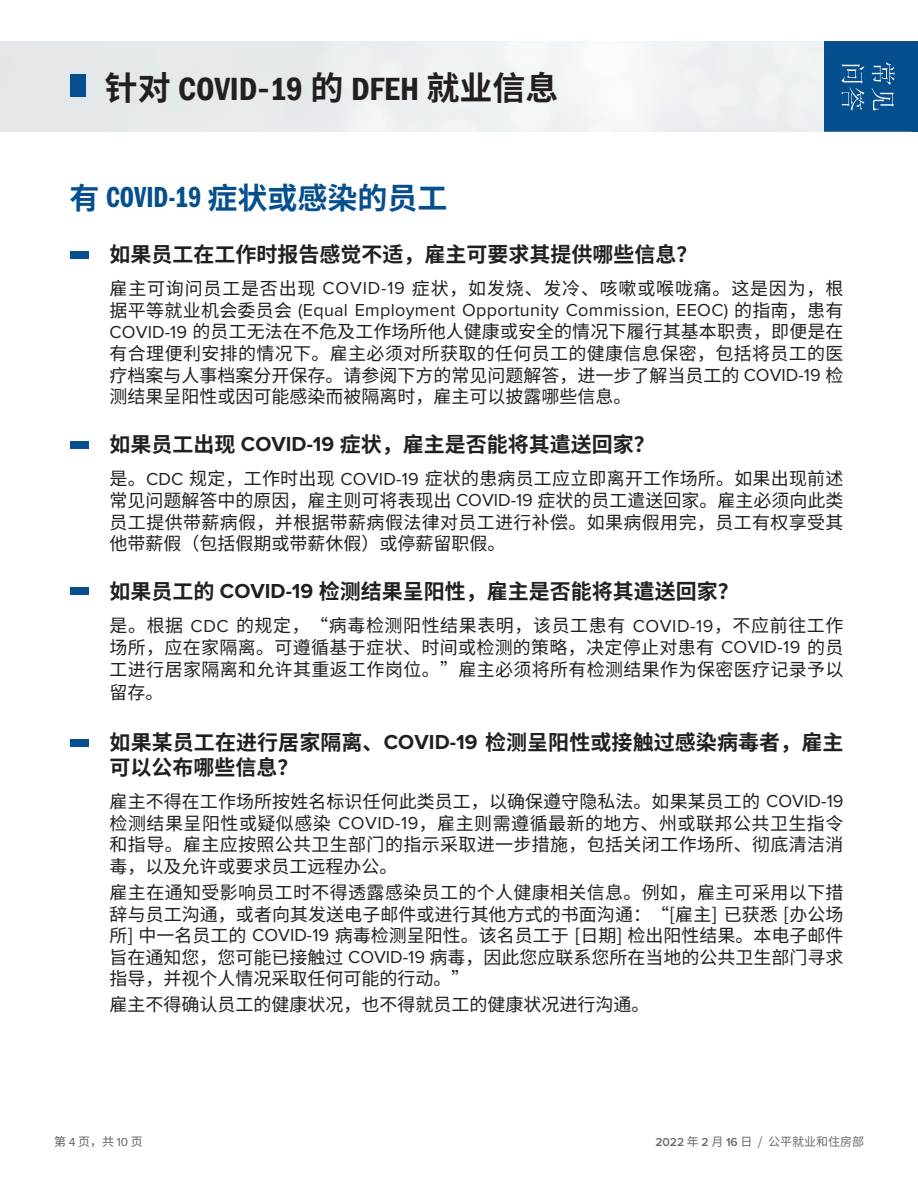
<style>
.page{position:relative;width:918px;height:1188px;background:#fff}
.page>*{position:absolute;margin:0;border:0;box-sizing:border-box;transform-origin:0 0}
.t1{font:600 condensed 33px "Franklin Gothic";color:#231f20}
.t2{font:700 30px "Source Han Sans SC";color:#064f8e}
.t3{font:700 21px/25.2px "Source Han Sans SC";color:#231f20}
.t4{font:18px/21.6px "Source Han Sans SC";color:#231f20;text-align:justify}
.t5{font:18px/20.7px "Proxima Nova";letter-spacing:.015em;color:#231f20}
.t6{font:12px "Source Han Sans SC";color:#69696c}
.t7{font:12px "Source Han Sans SC";color:#5f5f62}
.s1{font-family:"Source Han Sans SC";font-weight:700;font-stretch:normal}
.s2{font-family:"Franklin Gothic LT Pro Dm Cm";font-weight:400}
.s3{font-family:"Source Han Sans SC"}
.s4{font-family:"Proxima Nova"}
.s5{font-family:"Proxima Nova";font-weight:600}
</style>
<div class="page">
<div style="left:0;top:41px;width:918px;height:91px;background:#ebeff2"></div>
<div style="left:70px;top:74px;width:16px;height:22px;background:#064f8e"></div>
<div style="left:70px;top:252px;width:19px;height:7px;background:#064f8e"></div>
<div style="left:70px;top:441px;width:19px;height:8px;background:#064f8e"></div>
<div style="left:70px;top:587px;width:19px;height:7px;background:#064f8e"></div>
<div style="left:70px;top:739px;width:19px;height:8px;background:#064f8e"></div>
<svg style="left:824px;top:41px;width:94px;height:91px;background:#125793"></svg>
<p class="t1" style="left:105px;top:67px;width:455px"><span class="s1">针对</span> COVID<span class="s1">-</span>19 <span class="s1">的</span> DFEH <span class="s1">就业信息</span></p>
<p class="t2" style="left:70px;top:181px;width:379px">有 <span class="s2">COVID-19</span> 症状或感染的员工</p>
<p class="t3" style="left:110px;top:242px;width:590px">如果员工在工作时报告感觉不适，雇主可要求其提供哪些信息?</p>
<p class="t5" style="left:110px;top:278px;width:735px"><span class="s3">雇主可询问员工是否出现</span> COVID-19 <span class="s3">症状，如发烧、发冷、咳嗽或喉咙痛。这是因为，根据平等就业机会委员会</span> (Equal Employment Opportunity Commission, EEOC) <span class="s3">的指南，患有</span></p>
<p class="t4" style="left:110px;top:321px;width:735px"><span class="s4">COVID-19</span> 的员工无法在不危及工作场所他人健康或安全的情况下履行其基本职责，即便是在有合理便利安排的情况下。雇主必须对所获取的任何员工的健康信息保密，包括将员工的医疗档案与人事档案分开保存。请参阅下方的常见问题解答，进一步了解当员工的 <span class="s4">COVID-19</span> 检测结果呈阳性或因可能感染而被隔离时，雇主可以披露哪些信息。</p>
<p class="t3" style="left:110px;top:432px;width:547px">如果员工出现 <span class="s4">COVID-19</span> 症状，雇主是否能将其遣送回家?</p>
<p class="t4" style="left:110px;top:468px;width:735px">是。<span class="s4">CDC</span> 规定，工作时出现 <span class="s4">COVID-19</span> 症状的患病员工应立即离开工作场所。如果出现前述常见问题解答中的原因，雇主则可将表现出 <span class="s4">COVID-19</span> 症状的员工遣送回家。雇主必须向此类员工提供带薪病假，并根据带薪病假法律对员工进行补偿。如果病假用完，员工有权享受其他带薪假（包括假期或带薪休假）或停薪留职假。</p>
<p class="t3" style="left:110px;top:579px;width:631px">如果员工的 <span class="s4">COVID-19</span> 检测结果呈阳性，雇主是否能将其遣送回家?</p>
<p class="t4" style="left:110px;top:615px;width:735px;line-height:22px">是。根据 <span class="s4">CDC</span> 的规定，“病毒检测阳性结果表明，该员工患有 <span class="s4">COVID-19</span>，不应前往工作场所，应在家隔离。可遵循基于症状、时间或检测的策略，决定停止对患有 <span class="s4">COVID-19</span> 的员工进行居家隔离和允许其重返工作岗位。”雇主必须将所有检测结果作为保密医疗记录予以留存。</p>
<p class="t3" style="left:110px;top:730px;width:735px">如果某员工在进行居家隔离、<span class="s4">COVID-19</span> 检测呈阳性或接触过感染病毒者，雇主可以公布哪些信息?</p>
<p class="t4" style="left:110px;top:791px;width:735px">雇主不得在工作场所按姓名标识任何此类员工，以确保遵守隐私法。如果某员工的 <span class="s4">COVID-19</span>检测结果呈阳性或疑似感染 <span class="s4">COVID-19</span>，雇主则需遵循最新的地方、州或联邦公共卫生指令和指导。雇主应按照公共卫生部门的指示采取进一步措施，包括关闭工作场所、彻底清洁消毒，以及允许或要求员工远程办公。</p>
<p class="t4" style="left:110px;top:882px;width:735px">雇主在通知受影响员工时不得透露感染员工的个人健康相关信息。例如，雇主可采用以下措辞与员工沟通，或者向其发送电子邮件或进行其他方式的书面沟通：“[雇主] 已获悉 [办公场所] 中一名员工的 <span class="s4">COVID-19</span> 病毒检测呈阳性。该名员工于 [日期] 检出阳性结果。本电子邮件旨在通知您，您可能已接触过 <span class="s4">COVID-19</span> 病毒，因此您应联系您所在当地的公共卫生部门寻求指导，并视个人情况采取任何可能的行动。“</p>
<p class="t4" style="left:110px;top:994px;width:542px">雇主不得确认员工的健康状况，也不得就员工的健康状况进行沟通。</p>
<p class="t7" style="left:54px;top:1135px;width:90px">第 页<span class="s4">4</span> ，共<span class="s4">10</span>页</p>
<p class="t6" style="left:655px;top:1135px;width:210px"><span class="s5">2022</span> 年 月<span class="s5">2 16</span> 日 / 公平就业和住房部</p>
</div>
